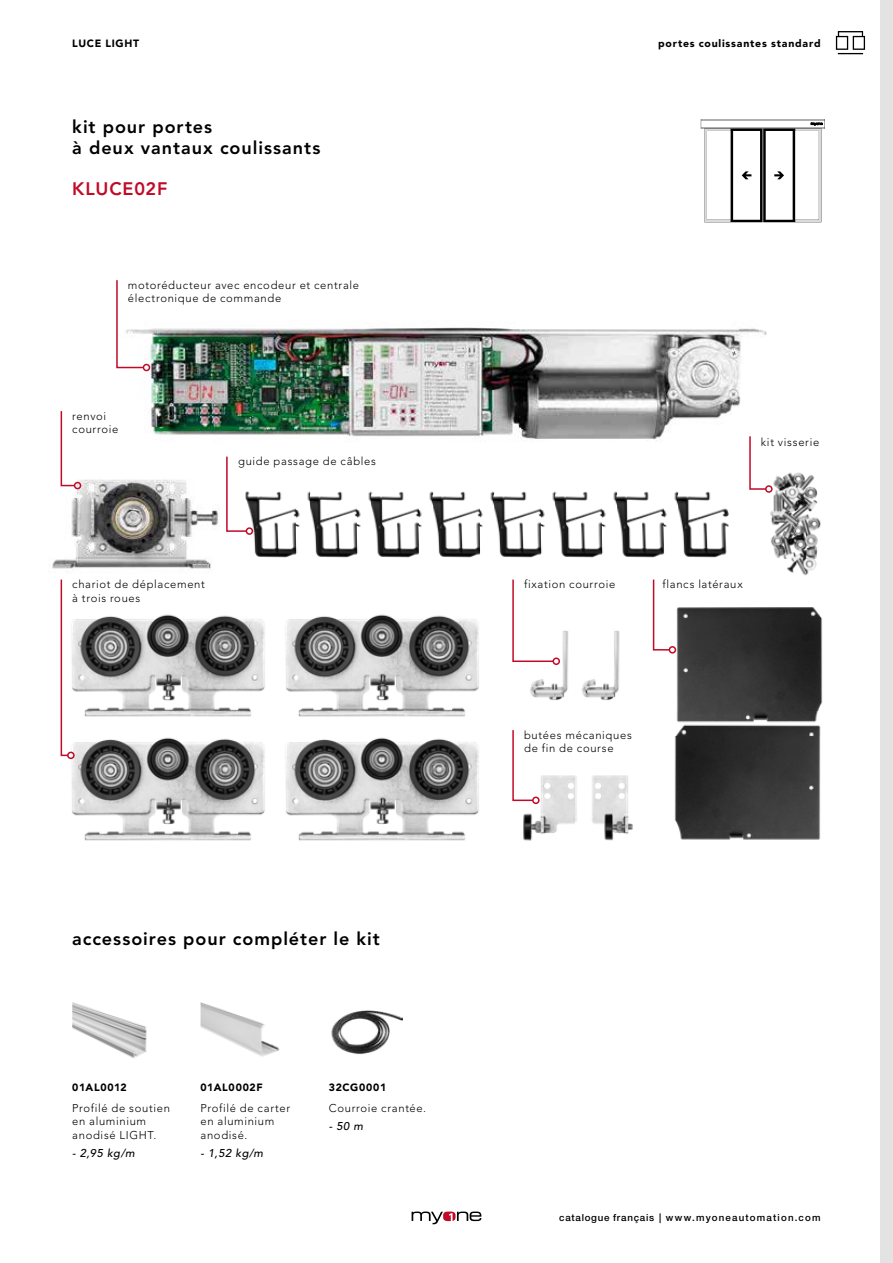
<style>
.page{position:relative;width:893px;height:1263px;background:#fff}
.page>*{position:absolute;margin:0;border:0;box-sizing:border-box;transform-origin:0 0}
.t1{font:800 18px/21.6px "Avenir";letter-spacing:.055em;color:#000}
.t2{font:800 18px "Avenir";letter-spacing:.045em;color:#c10a27}
.t3{font:300 11.25px/13.5px "Avenir";letter-spacing:.06em;color:#000}
.t4{font:italic 500 11.25px "Avenir";letter-spacing:.04em;color:#000}
.t5{font:900 10.5px "Avenir";letter-spacing:.07em;color:#000}
.t6{font:900 10.5px "Avenir";letter-spacing:.05em;color:#000}
.t7{font:500 9.75px "Helvetica Neue LT Pro";letter-spacing:.11em;color:#000}
.t8{font:500 9.75px "Helvetica Neue LT Pro";letter-spacing:.075em;color:#000}
</style>
<div class="page">
<div style="left:880px;top:0;width:13px;height:1263px;background:#e3e3e3"></div>
<svg style="left:412px;top:1211px;width:69px;height:13px"></svg>
<svg style="left:836px;top:31px;width:29px;height:23px"></svg>
<img style="left:331px;top:1010px;width:72px;height:44px">
<img style="left:201px;top:1002px;width:79px;height:55px">
<img style="left:72px;top:1002px;width:75px;height:56px">
<svg style="left:701px;top:119px;width:124px;height:103px"></svg>
<img style="left:669px;top:607px;width:154px;height:104px">
<img style="left:674px;top:736px;width:147px;height:104px">
<img style="left:676px;top:711px;width:145px;height:25px">
<img style="left:52px;top:479px;width:167px;height:90px">
<img style="left:143px;top:327px;width:624px;height:115px">
<img style="left:246px;top:491px;width:50px;height:67px">
<img style="left:310px;top:491px;width:48px;height:67px">
<img style="left:296px;top:491px;width:14px;height:63px">
<img style="left:371px;top:491px;width:48px;height:67px">
<img style="left:358px;top:491px;width:13px;height:36px">
<img style="left:432px;top:491px;width:48px;height:67px">
<img style="left:419px;top:491px;width:13px;height:36px">
<img style="left:494px;top:491px;width:48px;height:67px">
<img style="left:480px;top:491px;width:14px;height:36px">
<img style="left:555px;top:491px;width:48px;height:67px">
<img style="left:542px;top:491px;width:13px;height:36px">
<img style="left:616px;top:491px;width:48px;height:67px">
<img style="left:603px;top:491px;width:13px;height:36px">
<img style="left:677px;top:491px;width:52px;height:67px">
<img style="left:664px;top:491px;width:13px;height:36px">
<img style="left:530px;top:631px;width:90px;height:70px">
<img style="left:523px;top:775px;width:110px;height:66px">
<img style="left:576px;top:775px;width:17px;height:66px">
<img style="left:71px;top:614px;width:408px;height:103px">
<img style="left:67px;top:737px;width:412px;height:104px">
<img style="left:765px;top:472px;width:56px;height:104px">
<svg style="left:512px;top:730px;width:22px;height:72px"></svg>
<div style="left:532px;top:796px;width:8px;height:8px;border:2px solid #c10a27;border-radius:50%"></div>
<svg style="left:512px;top:579px;width:43px;height:84px"></svg>
<div style="left:552px;top:657px;width:8px;height:8px;border:2px solid #c10a27;border-radius:50%"></div>
<svg style="left:652px;top:579px;width:19px;height:72px"></svg>
<div style="left:669px;top:646px;width:7px;height:7px;border:2px solid #c10a27;border-radius:50%"></div>
<svg style="left:748px;top:435px;width:19px;height:55px"></svg>
<div style="left:765px;top:485px;width:8px;height:8px;border:2px solid #c10a27;border-radius:50%"></div>
<svg style="left:116px;top:280px;width:29px;height:89px"></svg>
<div style="left:143px;top:364px;width:7px;height:7px;border:2px solid #c10a27;border-radius:50%"></div>
<svg style="left:60px;top:411px;width:16px;height:76px"></svg>
<div style="left:74px;top:482px;width:7px;height:7px;border:2px solid #c10a27;border-radius:50%"></div>
<svg style="left:60px;top:579px;width:9px;height:178px"></svg>
<div style="left:67px;top:752px;width:8px;height:7px;border:2px solid #c10a27;border-radius:50%"></div>
<svg style="left:226px;top:456px;width:22px;height:77px"></svg>
<div style="left:246px;top:527px;width:7px;height:8px;border:2px solid #c10a27;border-radius:50%"></div>
<p class="t5" style="left:72px;top:37px;width:68px">LUCE LIGHT</p>
<h1 class="t1" style="left:72px;top:116px;width:250px">kit pour portes<br>à deux vantaux coulissants</h1>
<h1 class="t2" style="left:72px;top:178px;width:97px">KLUCE02F</h1>
<p class="t3" style="left:128px;top:278px;width:233px">motoréducteur avec encodeur et centrale électronique de commande</p>
<p class="t3" style="left:72px;top:409px;width:48px">renvoi courroie</p>
<p class="t3" style="left:238px;top:454px;width:139px">guide passage de câbles</p>
<p class="t5" style="left:658px;top:37px;width:164px">portes coulissantes standard</p>
<p class="t3" style="left:761px;top:435px;width:60px">kit visserie</p>
<p class="t3" style="left:72px;top:577px;width:134px">chariot de déplacement à trois roues</p>
<p class="t3" style="left:524px;top:577px;width:93px">fixation courroie</p>
<p class="t3" style="left:662px;top:577px;width:82px">flancs latéraux</p>
<p class="t3" style="left:524px;top:728px;width:109px">butées mécaniques de fin de course</p>
<h1 class="t1" style="left:72px;top:928px;width:309px">accessoires pour compléter le kit</h1>
<p class="t6" style="left:72px;top:1080px;width:56px">01AL0012</p>
<p class="t5" style="left:201px;top:1080px;width:64px">01AL0002F</p>
<p class="t5" style="left:329px;top:1080px;width:59px">32CG0001</p>
<p class="t3" style="left:72px;top:1101px;width:99px">Profilé de soutien en aluminium anodisé LIGHT.</p>
<p class="t4" style="left:72px;top:1146px;width:64px">- 2,95 kg/m</p>
<p class="t3" style="left:201px;top:1101px;width:91px">Profilé de carter en aluminium anodisé.</p>
<p class="t4" style="left:201px;top:1146px;width:64px">- 1,52 kg/m</p>
<p class="t3" style="left:329px;top:1101px;width:99px">Courroie crantée.</p>
<p class="t4" style="left:329px;top:1119px;width:36px">- 50 m</p>
<p class="t7" style="left:659px;top:1212px;width:163px">| www.myoneautomation.com</p>
<p class="t8" style="left:559px;top:1212px;width:96px">catalogue français</p>
</div>
